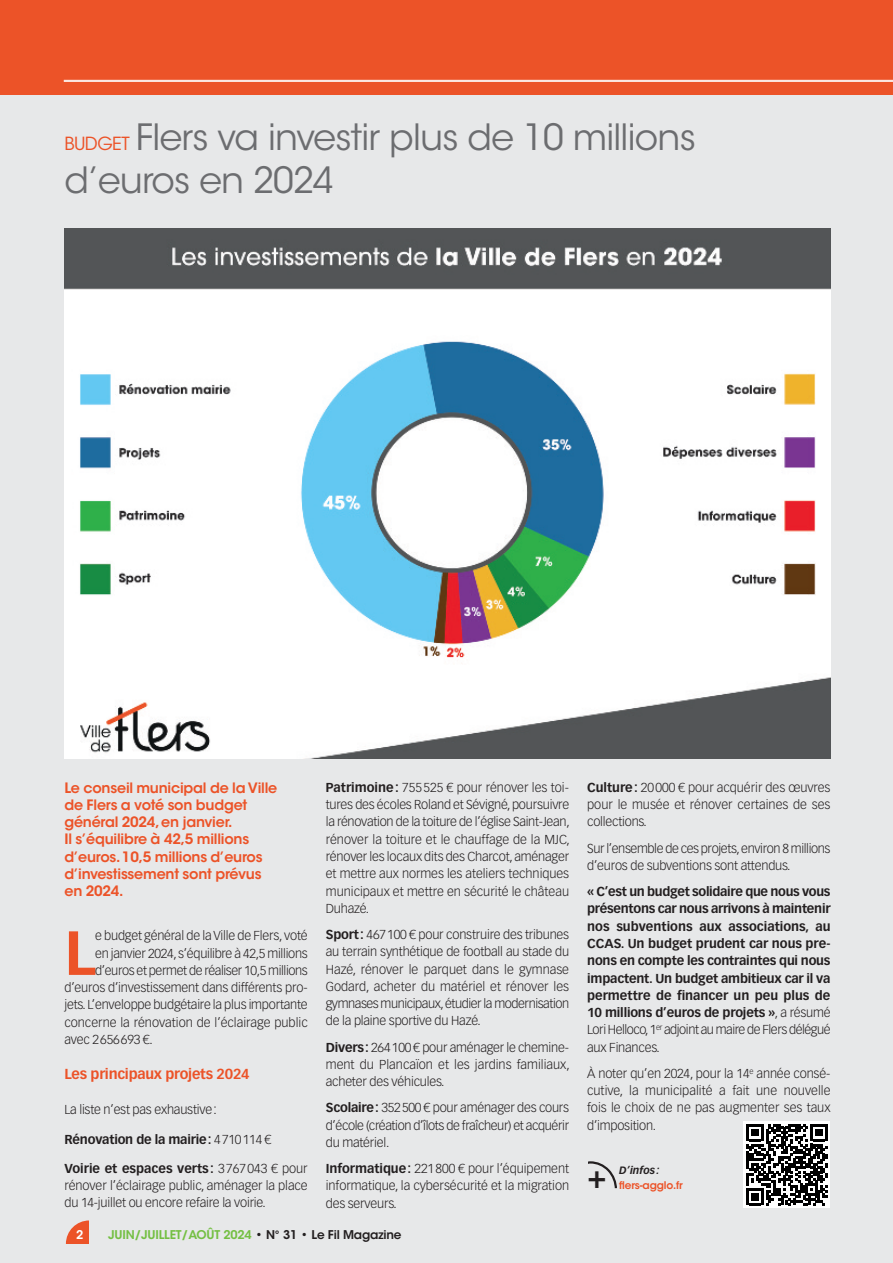
<style>
.page{position:relative;width:893px;height:1263px;background:#fff}
.page>*{position:absolute;margin:0;border:0;box-sizing:border-box;transform-origin:0 0}
.t1{font:700 61.2px "Vectora LT Std";color:#ec5328}
.t2{font:36px/43.2px "ITC Avant Garde Std";letter-spacing:-.02em;color:#6c6d70}
.t3{font:600 condensed 33px "ITC Avant Garde Std";color:#231f20}
.t4{font:600 14.25px/17.2px "ITC Avant Garde Std";letter-spacing:-.015em;color:#ec5328}
.t5{font:700 14.25px "Vectora LT Std";letter-spacing:-.015em;color:#ec5328}
.t6{font:300 12.75px/17.2px "Vectora LT Std";letter-spacing:-.015em;color:#231f20;text-align:justify}
.t7{font:700 12.75px/17.2px "Vectora LT Std";letter-spacing:-.015em;color:#231f20;text-align:justify}
.t8{font:600 12px "ITC Avant Garde Std";letter-spacing:-.015em;color:#74bf43}
.t9{font:600 12px "ITC Avant Garde Std";color:#fff}
.t10{font:600 10.5px "ITC Avant Garde Std";letter-spacing:-.015em;color:#ec5328}
.t11{font:italic 700 10.5px "Vectora LT Std";color:#231f20}
.s1{font-size:18px;color:#ec5328}
.s2{font-weight:300}
.s3{font-weight:700}
.s4{color:#231f20}
</style>
<div class="page">
<div style="left:0;top:69px;width:893px;height:1194px;background:#e7e8e9"></div>
<div style="left:0;top:0;width:893px;height:95px;background:#ec5328"></div>
<hr style="left:64px;top:80px;width:829px;height:1px;background:#fff">
<hr style="left:64px;top:81px;width:829px;height:1px;background:#fff">
<img style="left:64px;top:228px;width:766px;height:530px">
<svg style="left:588px;top:1161px;width:29px;height:27px"></svg>
<svg style="left:66px;top:1220px;width:23px;height:24px"></svg>
<div style="left:744px;top:1122px;width:86px;height:86px;background:linear-gradient(to right,#fff,#fff)"></div>
<svg style="left:746px;top:1124px;width:81px;height:81px"></svg>
<h2 class="t2" style="left:64px;top:119px;width:633px"><span class="s1">BUDGET</span> Flers va investir plus de 10 millions d’euros en 2024</h2>
<p class="t4" style="left:64px;top:780px;width:214px">le conseil municipal de la Ville de Flers a voté son budget général 2024,en janvier.<br>il s’équilibre à 42,5 millions d’euros.10,5 millions d’euros d’investissement sont prévus en 2024.</p>
<h1 class="t1" style="left:64px;top:927px;width:33px">L</h1>
<p class="t6" style="left:95px;top:928px;width:214px">e budget général de laVille de Flers, voté</p>
<p class="t6" style="left:95px;top:945px;width:214px">en janvier 2024, s’équilibre à 42,5 millions</p>
<p class="t6" style="left:95px;top:962px;width:214px">d’euros et permet de réaliser 10,5 millions</p>
<p class="t6" style="left:64px;top:980px;width:245px">d’euros d’investissement dans différents pro-</p>
<p class="t6" style="left:64px;top:997px;width:245px">jets. L’enveloppe budgétaire la plus importante</p>
<p class="t6" style="left:64px;top:1014px;width:245px">concerne la rénovation de l’éclairage public</p>
<p class="t6" style="left:64px;top:1031px;width:90px">avec 2656693 €.</p>
<p class="t5" style="left:64px;top:1068px;width:187px">Les principaux projets 2024</p>
<p class="t6" style="left:64px;top:1102px;width:154px">La liste n’est pas exhaustive:</p>
<p class="t7" style="left:64px;top:1131px;width:209px">Rénovation de la mairie: <span class="s2">4710114 €</span></p>
<p class="t6" style="left:64px;top:1160px;width:245px"><span class="s3">Voirie et espaces verts:</span> 3767043 € pour rénover l’éclairage public, aménager la place du 14-juillet ou encore refaire la voirie.</p>
<p class="t6" style="left:326px;top:780px;width:245px"><span class="s3">Patrimoine:</span> 755525 € pour rénover les toi&shy;tures des écoles Roland et Sévigné,poursuivre la rénovation de la toiture de l’église Saint-Jean, rénover la toiture et le chauffage de la MJC, rénover les locaux dits des Charcot, aménager et mettre aux normes les ateliers techniques municipaux et mettre en sécurité le château Duhazé.</p>
<p class="t6" style="left:326px;top:927px;width:245px"><span class="s3">Sport:</span> 467100 € pour construire des tribunes au terrain synthétique de football au stade du Hazé, rénover le parquet dans le gymnase Godard, acheter du matériel et rénover les gymnases municipaux,étudier la modernisation de la plaine sportive du Hazé.</p>
<p class="t6" style="left:326px;top:1039px;width:245px"><span class="s3">Divers:</span> 264100 € pour aménager le chemine&shy;ment du Plancaïon et les jardins familiaux, acheter des véhicules.</p>
<p class="t6" style="left:326px;top:1100px;width:245px"><span class="s3">Scolaire:</span> 352500 € pour aménager des cours d’école (création d’îlots de fraîcheur) et acquérir du matériel.</p>
<p class="t6" style="left:326px;top:1161px;width:245px"><span class="s3">Informatique:</span> 221800 € pour l’équipement informatique, la cybersécurité et la migration des serveurs.</p>
<p class="t9" style="left:76px;top:1230px;width:9px">2</p>
<p class="t8" style="left:108px;top:1230px;width:295px">juin/juillet/août 2024 <span class="s4">• n° 31 • le Fil Magazine</span></p>
<p class="t6" style="left:587px;top:780px;width:245px"><span class="s3">Culture:</span> 20000 € pour acquérir des œuvres pour le musée et rénover certaines de ses collections.</p>
<p class="t6" style="left:587px;top:840px;width:245px">Sur l’ensemble de ces projets,environ 8 millions d’euros de subventions sont attendus.</p>
<p class="t7" style="left:587px;top:884px;width:245px">« C’est un budget solidaire que nous vous présentons car nous arrivons à maintenir nos subventions aux associations, au CCAS. Un budget prudent car nous pre&shy;nons en compte les contraintes qui nous impactent. Un budget ambitieux car il va permettre de financer un peu plus de 10 millions d’euros de projets »<span class="s2">, a résumé Lori Helloco,1</span><sup>er</sup> <span class="s2">adjoint au maire de Flers délégué aux Finances.</span></p>
<p class="t6" style="left:587px;top:1065px;width:245px">À noter qu’en 2024, pour la 14<sup>e</sup> année consé&shy;cutive, la municipalité a fait une nouvelle fois le choix de ne pas augmenter ses taux d’imposition.</p>
<p class="t11" style="left:619px;top:1165px;width:42px">D’infos:</p>
<h3 class="t3" style="left:588px;top:1163px;width:21px">+</h3>
<p class="t10" style="left:619px;top:1181px;width:65px">flers-agglo.fr</p>
</div>
